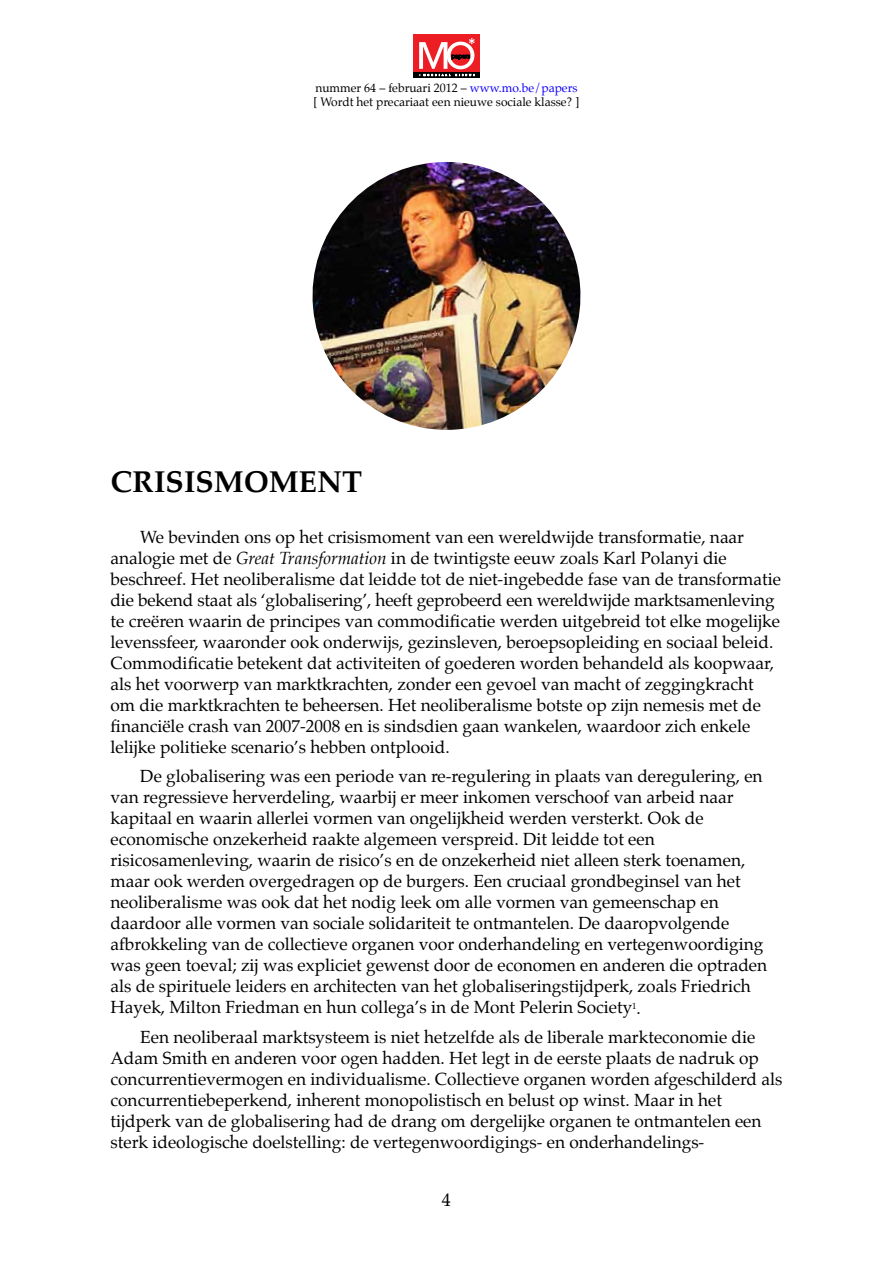
<style>
.page{position:relative;width:893px;height:1263px;background:#fff}
.page>*{position:absolute;margin:0;border:0;box-sizing:border-box;transform-origin:0 0}
.t1{font:700 30px "Palatino";color:#000}
.t2{font:18px "Palatino";color:#000}
.t3{font:17.25px/21px "Palatino";color:#000}
.t4{font:12px/14.4px "Palatino";color:#000}
.s1{color:#1000fa}
.s2{font-style:italic}
</style>
<div class="page">
<div style="left:413px;top:34px;width:67px;height:44px;background:#ed1d24"></div>
<svg style="left:414px;top:72px;width:66px;height:6px"></svg>
<svg style="left:419px;top:38px;width:56px;height:38px"></svg>
<img style="left:312px;top:162px;width:269px;height:268px">
<p class="t4" style="left:313px;top:82px;width:268px">nummer 64 – februari 2012 – <span class="s1">www.mo.be/papers </span>[ Wordt het precariaat een nieuwe sociale klasse? ]</p>
<h1 class="t1" style="left:111px;top:464px;width:19px">CRI</h1>
<h1 class="t1" style="left:166px;top:464px;width:155px">SISMOMENT</h1>
<p class="t3" style="left:111px;top:528px;width:672px;text-indent:30px">We bevinden ons op het crisismoment van een wereldwijde transformatie, naar analogie met de <span class="s2">Great Transformation</span> in de twintigste eeuw zoals Karl Polanyi die beschreef. Het neoliberalisme dat leidde tot de niet-ingebedde fase van de transformatie die bekend staat als ‘globalisering’, heeft geprobeerd een wereldwijde marktsamenleving te creëren waarin de principes van commodificatie werden uitgebreid tot elke mogelijke levenssfeer, waaronder ook onderwijs, gezinsleven, beroepsopleiding en sociaal beleid.<br>Commodificatie betekent dat activiteiten of goederen worden behandeld als koopwaar, als het voorwerp van marktkrachten, zonder een gevoel van macht of zeggingkracht om die marktkrachten te beheersen. Het neoliberalisme botste op zijn nemesis met de financiële crash van 2007-2008 en is sindsdien gaan wankelen, waardoor zich enkele lelijke politieke scenario’s hebben ontplooid.</p>
<p class="t3" style="left:111px;top:767px;width:658px;text-indent:30px">De globalisering was een periode van re-regulering in plaats van deregulering, en van regressieve herverdeling, waarbij er meer inkomen verschoof van arbeid naar kapitaal en waarin allerlei vormen van ongelijkheid werden versterkt. Ook de economische onzekerheid raakte algemeen verspreid. Dit leidde tot een risicosamenleving, waarin de risico’s en de onzekerheid niet alleen sterk toenamen, maar ook werden overgedragen op de burgers. Een cruciaal grondbeginsel van het neoliberalisme was ook dat het nodig leek om alle vormen van gemeenschap en daardoor alle vormen van sociale solidariteit te ontmantelen. De daaropvolgende afbrokkeling van de collectieve organen voor onderhandeling en vertegenwoordiging was geen toeval; zij was expliciet gewenst door de economen en anderen die optraden als de spirituele leiders en architecten van het globaliseringstijdperk, zoals Friedrich Hayek, Milton Friedman en hun collega’s in de Mont Pelerin Society<sup>1</sup>.</p>
<p class="t3" style="left:111px;top:1028px;width:673px;text-indent:30px">Een neoliberaal marktsysteem is niet hetzelfde als de liberale markteconomie die Adam Smith en anderen voor ogen hadden. Het legt in de eerste plaats de nadruk op concurrentievermogen en individualisme. Collectieve organen worden afgeschilderd als concurrentiebeperkend, inherent monopolistisch en belust op winst. Maar in het tijdperk van de globalisering had de drang om dergelijke organen te ontmantelen een sterk ideologische doelstelling: de vertegenwoordigings- en onderhandelings-</p>
<p class="t2" style="left:442px;top:1187px;width:10px">4</p>
</div>
